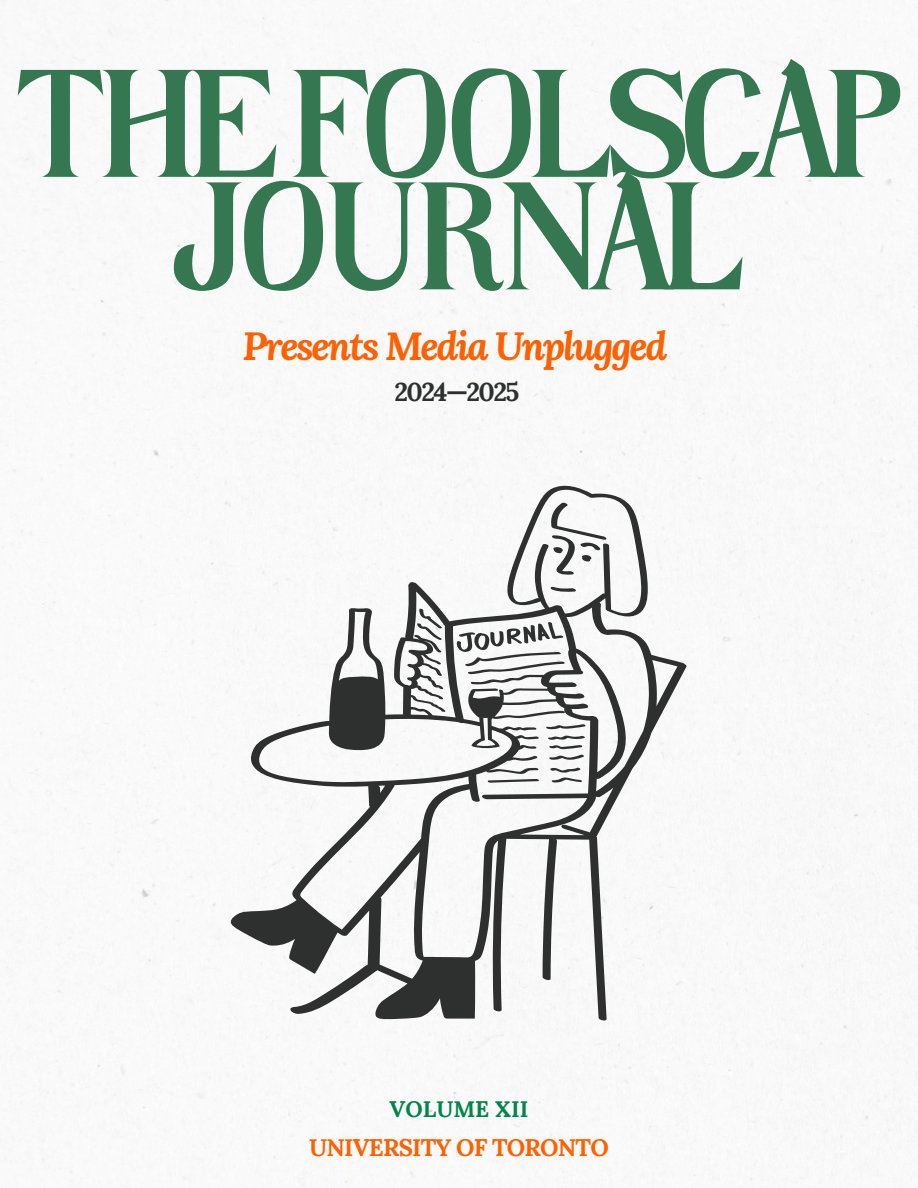
<style>
.page{position:relative;width:918px;height:1188px;background:#fff}
.page>*{position:absolute;margin:0;border:0;box-sizing:border-box;transform-origin:0 0}
.t1{font:700 157.2px/112.5px "Tropikal";letter-spacing:-.06em;color:#347750;text-align:center}
.t2{font:italic 700 39px "Lora";letter-spacing:-.06em;color:#ff6100}
.t3{font:700 25.8px "Lora";letter-spacing:-.06em;color:#2e302f}
.t4{font:700 24px "Lora";letter-spacing:-.035em;color:#ff6100}
.t5{font:700 22.5px "Lora";color:#018548}
</style>
<div class="page">
<img style="left:2px;top:0;width:916px;height:1188px">
<svg style="left:231px;top:482px;width:456px;height:540px"></svg>
<h1 class="t1" style="left:15px;top:77px;width:890px">THEFOOLSCAP<br>JOURNAL</h1>
<p class="t2" style="left:243px;top:320px;width:426px">Presents Media Unplugged</p>
<p class="t3" style="left:394px;top:375px;width:127px">2024—2025</p>
<p class="t5" style="left:390px;top:1094px;width:140px">VOLUME XII</p>
<p class="t4" style="left:309px;top:1132px;width:301px">UNIVERSITY OF TORONTO</p>
</div>
